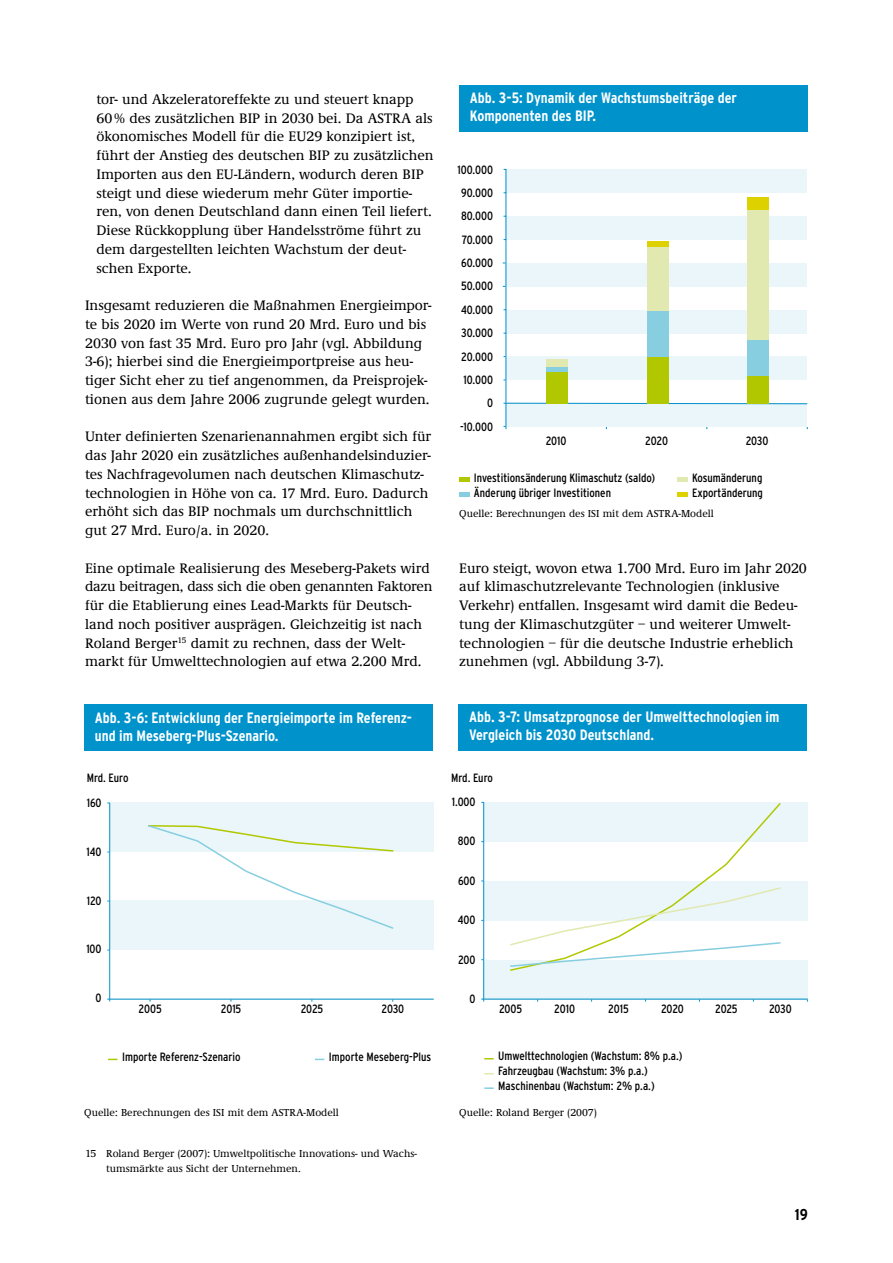
<style>
.page{position:relative;width:893px;height:1263px;background:#fff}
.page>*{position:absolute;margin:0;border:0;box-sizing:border-box;transform-origin:0 0}
.t1{font:700 condensed 15.75px "Interstate";color:#000}
.t2{font:700 condensed 15px/18px "Interstate";color:#fff}
.t3{font:500 14.25px/18.8px "Demos EF";color:#000}
.t4{font:condensed 12px/23.4px "Interstate";color:#000}
.t5{font:500 10.5px/15px "Demos EF";color:#000}
</style>
<div class="page">
<div style="left:459px;top:85px;width:349px;height:47px;background:#0092cb"></div>
<div style="left:506px;top:216px;width:301px;height:24px;background:#eaf6f9"></div>
<div style="left:506px;top:263px;width:301px;height:24px;background:#eaf6f9"></div>
<div style="left:506px;top:310px;width:301px;height:23px;background:#eaf6f9"></div>
<div style="left:506px;top:356px;width:301px;height:24px;background:#eaf6f9"></div>
<div style="left:506px;top:403px;width:301px;height:24px;background:#eaf6f9"></div>
<div style="left:506px;top:169px;width:301px;height:24px;background:#eaf6f9"></div>
<hr style="left:506px;top:169px;width:1px;height:260px;background:#0092cb">
<svg style="left:503px;top:402px;width:305px;height:2px"></svg>
<div style="left:546px;top:371px;width:21px;height:32px;background:#b1c800"></div>
<div style="left:546px;top:366px;width:21px;height:6px;background:#86cee0"></div>
<div style="left:647px;top:356px;width:21px;height:47px;background:#b1c800"></div>
<div style="left:647px;top:311px;width:21px;height:46px;background:#86cee0"></div>
<div style="left:748px;top:376px;width:21px;height:27px;background:#b1c800"></div>
<div style="left:748px;top:339px;width:21px;height:37px;background:#86cee0"></div>
<div style="left:546px;top:359px;width:21px;height:7px;background:#e2e9b0"></div>
<div style="left:647px;top:246px;width:21px;height:65px;background:#e2e9b0"></div>
<div style="left:647px;top:241px;width:21px;height:6px;background:#ddd100"></div>
<div style="left:748px;top:209px;width:21px;height:131px;background:#e2e9b0"></div>
<div style="left:748px;top:197px;width:21px;height:13px;background:#ddd100"></div>
<hr style="left:459px;top:477px;width:11px;height:4px;background:#b1c800">
<div style="left:459px;top:492px;width:11px;height:5px;background:#86cee0"></div>
<hr style="left:677px;top:477px;width:11px;height:4px;background:#e2e9b0">
<div style="left:677px;top:492px;width:11px;height:5px;background:#ddd100"></div>
<div style="left:84px;top:704px;width:349px;height:47px;background:#0092cb"></div>
<div style="left:109px;top:901px;width:325px;height:49px;background:#eaf6f9"></div>
<div style="left:109px;top:803px;width:325px;height:49px;background:#eaf6f9"></div>
<hr style="left:109px;top:803px;width:1px;height:198px;background:#0092cb">
<hr style="left:107px;top:999px;width:327px;height:1px;background:#0092cb">
<svg style="left:147px;top:825px;width:247px;height:104px"></svg>
<div style="left:483px;top:960px;width:325px;height:39px;background:#eaf6f9"></div>
<div style="left:483px;top:881px;width:325px;height:39px;background:#eaf6f9"></div>
<div style="left:483px;top:803px;width:325px;height:39px;background:#eaf6f9"></div>
<hr style="left:483px;top:802px;width:1px;height:199px;background:#0092cb">
<hr style="left:481px;top:999px;width:327px;height:1px;background:#0092cb">
<svg style="left:509px;top:802px;width:273px;height:169px"></svg>
<svg style="left:509px;top:886px;width:272px;height:82px"></svg>
<svg style="left:484px;top:1087px;width:10px;height:2px"></svg>
<div style="left:459px;top:704px;width:348px;height:47px;background:#0092cb"></div>
<p class="t3" style="left:96px;top:90px;width:339px">tor- und Akzeleratoreffekte zu und steuert knapp 60% des zusätzlichen BIP in 2030 bei. Da ASTRA als ökonomisches Modell für die EU29 konzipiert ist, führt der Anstieg des deutschen BIP zu zusätzlichen Importen aus den EU-Ländern, wodurch deren BIP steigt und diese wiederum mehr Güter importie&shy;ren, von denen Deutschland dann einen Teil liefert.<br>Diese Rückkopplung über Handelsströme führt zu dem dargestellten leichten Wachstum der deut&shy;schen Exporte.</p>
<p class="t3" style="left:85px;top:296px;width:348px">Insgesamt reduzieren die Maßnahmen Energieimpor&shy;te bis 2020 im Werte von rund 20 Mrd. Euro und bis 2030 von fast 35 Mrd. Euro pro Jahr (vgl. Abbildung 3-6); hierbei sind die Energieimportpreise aus heu&shy;tiger Sicht eher zu tief angenommen, da Preisprojek&shy;tionen aus dem Jahre 2006 zugrunde gelegt wurden.</p>
<p class="t3" style="left:85px;top:428px;width:348px">Unter definierten Szenarienannahmen ergibt sich für das Jahr 2020 ein zusätzliches außenhandelsinduzier&shy;tes Nachfragevolumen nach deutschen Klimaschutz&shy;technologien in Höhe von ca. 17 Mrd. Euro. Dadurch erhöht sich das BIP nochmals um durchschnittlich gut 27 Mrd. Euro/a. in 2020.</p>
<p class="t3" style="left:85px;top:559px;width:349px">Eine optimale Realisierung des Meseberg-Pakets wird dazu beitragen, dass sich die oben genannten Faktoren für die Etablierung eines Lead-Markts für Deutsch&shy;land noch positiver ausprägen. Gleichzeitig ist nach Roland Berger<sup>15</sup> damit zu rechnen, dass der Welt&shy;markt für Umwelttechnologien auf etwa 2.200 Mrd.</p>
<p class="t2" style="left:470px;top:89px;width:269px">Abb. 3-5: Dynamik der Wachstumsbeiträge der<br>Komponenten des BIP.</p>
<p class="t4" style="left:457px;top:158px;width:37px;text-align:right">100.000<br>90.000<br>80.000<br>70.000<br>60.000<br>50.000<br>40.000<br>30.000<br>20.000<br>10.000<br>0 -10.000</p>
<p class="t4" style="left:546px;top:429px;width:22px">2010</p>
<p class="t4" style="left:645px;top:429px;width:24px">2020</p>
<p class="t4" style="left:746px;top:429px;width:24px">2030</p>
<p class="t4" style="left:474px;top:470px;width:183px;line-height:15px">Investitionsänderung Klimaschutz (saldo)<br>Änderung übriger Investitionen</p>
<p class="t4" style="left:692px;top:470px;width:72px;line-height:15px">Kosumänderung<br>Exportänderung</p>
<p class="t5" style="left:459px;top:506px;width:256px">Quelle: Berechnungen des ISI mit dem ASTRA-Modell</p>
<p class="t3" style="left:459px;top:559px;width:349px">Euro steigt, wovon etwa 1.700 Mrd. Euro im Jahr 2020 auf klimaschutzrelevante Technologien (inklusive Verkehr) entfallen. Insgesamt wird damit die Bedeu&shy;tung der Klimaschutzgüter – und weiterer Umwelt&shy;technologien – für die deutsche Industrie erheblich zunehmen (vgl. Abbildung 3-7).</p>
<p class="t2" style="left:95px;top:709px;width:319px">Abb. 3-6: Entwicklung der Energieimporte im Referenz&shy;und im Meseberg-Plus-Szenario.</p>
<p class="t2" style="left:469px;top:708px;width:312px">Abb. 3-7: Umsatzprognose der Umwelttechnologien im<br>Vergleich bis 2030 Deutschland.</p>
<p class="t4" style="left:87px;top:766px;width:43px">Mrd. Euro</p>
<p class="t4" style="left:451px;top:766px;width:43px">Mrd. Euro</p>
<p class="t4" style="left:87px;top:791px;width:16px">160</p>
<p class="t4" style="left:87px;top:840px;width:16px">140</p>
<p class="t4" style="left:87px;top:888px;width:16px">120</p>
<p class="t4" style="left:86px;top:937px;width:17px">100</p>
<p class="t4" style="left:96px;top:986px;width:7px">0</p>
<p class="t4" style="left:139px;top:997px;width:25px">2005</p>
<p class="t4" style="left:221px;top:997px;width:22px">2015</p>
<p class="t4" style="left:301px;top:997px;width:24px">2025</p>
<p class="t4" style="left:382px;top:997px;width:24px">2030</p>
<p class="t4" style="left:122px;top:1044px;width:120px">Importe Referenz-Szenario</p>
<p class="t4" style="left:329px;top:1044px;width:104px">Importe Meseberg-Plus</p>
<p class="t4" style="left:452px;top:790px;width:25px">1.000</p>
<p class="t4" style="left:458px;top:829px;width:19px">800</p>
<p class="t4" style="left:458px;top:868px;width:19px">600</p>
<p class="t4" style="left:458px;top:908px;width:19px">400</p>
<p class="t4" style="left:458px;top:947px;width:19px">200</p>
<p class="t4" style="left:470px;top:987px;width:7px">0</p>
<p class="t4" style="left:554px;top:997px;width:22px">2010</p>
<p class="t4" style="left:661px;top:997px;width:24px">2020</p>
<p class="t4" style="left:769px;top:997px;width:24px">2030</p>
<p class="t4" style="left:498px;top:1048px;width:186px;line-height:15px">Umwelttechnologien (Wachstum: 8% p.a.)<br>Fahrzeugbau (Wachstum: 3% p.a.)<br>Maschinenbau (Wachstum: 2% p.a.)</p>
<p class="t4" style="left:499px;top:997px;width:25px">2005</p>
<p class="t4" style="left:608px;top:997px;width:22px">2015</p>
<p class="t4" style="left:715px;top:997px;width:24px">2025</p>
<p class="t5" style="left:84px;top:1105px;width:256px">Quelle: Berechnungen des ISI mit dem ASTRA-Modell</p>
<p class="t5" style="left:459px;top:1105px;width:139px">Quelle: Roland Berger (2007)</p>
<p class="t5" style="left:106px;top:1146px;width:312px;text-indent:-21px">15 Roland Berger (2007): Umweltpolitische Innovations- und Wachs&shy;tumsmärkte aus Sicht der Unternehmen.</p>
<p class="t1" style="left:795px;top:1206px;width:15px">19</p>
</div>
